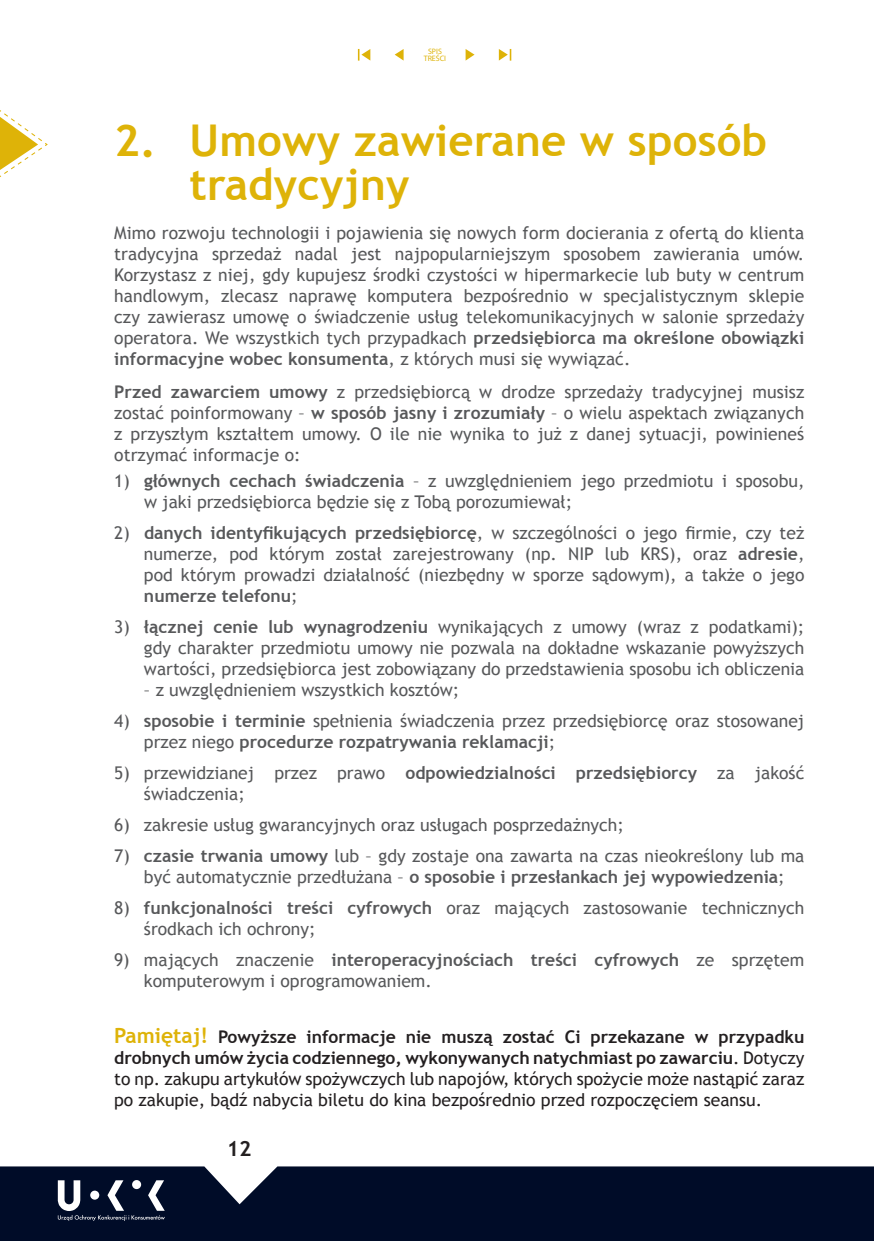
<style>
.page{position:relative;width:874px;height:1241px;background:#fff}
.page>*{position:absolute;margin:0;border:0;box-sizing:border-box;transform-origin:0 0}
.t1{font:700 43.75px/43.8px "Trebuchet MS";letter-spacing:.005em;color:#deb308}
.t2{font:700 21px "Trebuchet MS";color:#231f20}
.t3{font:17.5px/21px "Trebuchet MS";color:#57585a}
.t4{font:17.5px/21px "Trebuchet MS";color:#231f20;text-align:justify}
.t5{font:7.88px/7px "Myriad Pro";color:#deb308;text-align:center}
.s1{font-weight:700}
.s2{font-weight:700;font-size:21px;color:#deb308}
</style>
<div class="page">
<svg style="left:0;top:110px;width:48px;height:67px"></svg>
<div style="left:0;top:1166px;width:873px;height:74px;background:#000c28"></div>
<div style="left:132px;top:1179px;width:9px;height:9px;background:#000c28;border-radius:50%"></div>
<svg style="left:58px;top:1180px;width:107px;height:40px"></svg>
<svg style="left:358px;top:49px;width:12px;height:12px"></svg>
<svg style="left:498px;top:49px;width:13px;height:12px"></svg>
<svg style="left:394px;top:49px;width:9px;height:11px"></svg>
<svg style="left:465px;top:49px;width:9px;height:12px"></svg>
<p class="t5" style="left:423px;top:47px;width:24px">SPIS<br>TREŚCI</p>
<h1 class="t1" style="left:189px;top:119px;width:579px;text-indent:-75px">2. Umowy zawierane w sposób tradycyjny</h1>
<p class="t3" style="left:114px;top:222px;width:691px;text-align:justify">Mimo rozwoju technologii i pojawienia się nowych form docierania z ofertą do klienta tradycyjna sprzedaż nadal jest najpopularniejszym sposobem zawierania umów.<br>Korzystasz z niej, gdy kupujesz środki czystości w hipermarkecie lub buty w centrum handlowym, zlecasz naprawę komputera bezpośrednio w specjalistycznym sklepie czy zawierasz umowę o świadczenie usług telekomunikacyjnych w salonie sprzedaży operatora. We wszystkich tych przypadkach <span class="s1">przedsiębiorca ma określone obowiązki informacyjne wobec konsumenta</span>, z których musi się wywiązać.</p>
<p class="t3" style="left:114px;top:381px;width:691px;text-align:justify"><span class="s1">Przed zawarciem umowy</span> z przedsiębiorcą w drodze sprzedaży tradycyjnej musisz zostać poinformowany – <span class="s1">w sposób jasny i zrozumiały</span> – o wielu aspektach związanych z przyszłym kształtem umowy. O ile nie wynika to już z danej sytuacji, powinieneś otrzymać informacje o:</p>
<p class="t3" style="left:144px;top:470px;width:661px;text-indent:-30px">1) <span class="s1">głównych cechach świadczenia</span> – z uwzględnieniem jego przedmiotu i sposobu, w jaki przedsiębiorca będzie się z Tobą porozumiewał;</p>
<p class="t3" style="left:144px;top:522px;width:661px;text-align:justify;text-indent:-30px">2) <span class="s1">danych identyfikujących przedsiębiorcę</span>, w szczególności o jego firmie, czy też numerze, pod którym został zarejestrowany (np. NIP lub KRS), oraz <span class="s1">adresie</span>, pod którym prowadzi działalność (niezbędny w sporze sądowym), a także o jego <span class="s1">numerze telefonu</span>;</p>
<p class="t3" style="left:144px;top:616px;width:661px;text-align:justify;text-indent:-30px">3) <span class="s1">łącznej cenie lub wynagrodzeniu</span> wynikających z umowy (wraz z podatkami); gdy charakter przedmiotu umowy nie pozwala na dokładne wskazanie powyższych wartości, przedsiębiorca jest zobowiązany do przedstawienia sposobu ich obliczenia</p>
<p class="t3" style="left:144px;top:679px;width:317px">– z uwzględnieniem wszystkich kosztów;</p>
<p class="t3" style="left:144px;top:710px;width:661px;text-indent:-30px">4) <span class="s1">sposobie i terminie</span> spełnienia świadczenia przez przedsiębiorcę oraz stosowanej przez niego <span class="s1">procedurze rozpatrywania reklamacji</span>;</p>
<p class="t3" style="left:144px;top:762px;width:661px;text-indent:-30px">5) przewidzianej przez prawo <span class="s1">odpowiedzialności przedsiębiorcy</span> za jakość świadczenia;</p>
<p class="t3" style="left:114px;top:814px;width:511px">6) zakresie usług gwarancyjnych oraz usługach posprzedażnych;</p>
<p class="t3" style="left:114px;top:845px;width:691px;text-align:center">7) <span class="s1">czasie trwania umowy</span> lub – gdy zostaje ona zawarta na czas nieokreślony lub ma być automatycznie przedłużana – <span class="s1">o sposobie i przesłankach jej wypowiedzenia</span>;</p>
<p class="t3" style="left:144px;top:897px;width:661px;text-indent:-30px">8) <span class="s1">funkcjonalności treści cyfrowych</span> oraz mających zastosowanie technicznych środkach ich ochrony;</p>
<p class="t3" style="left:144px;top:949px;width:661px;text-indent:-30px">9) mających znaczenie <span class="s1">interoperacyjnościach treści cyfrowych</span> ze sprzętem komputerowym i oprogramowaniem.</p>
<p class="t4" style="left:114px;top:1025px;width:691px"><span class="s2">Pamiętaj!</span> <span class="s1">Powyższe informacje nie muszą zostać Ci przekazane w przypadku drobnych umów życia codziennego, wykonywanych natychmiast po zawarciu</span>. Dotyczy to np. zakupu artykułów spożywczych lub napojów, których spożycie może nastąpić zaraz po zakupie, bądź nabycia biletu do kina bezpośrednio przed rozpoczęciem seansu.</p>
<p class="t2" style="left:227px;top:1134px;width:26px">12</p>
</div>
